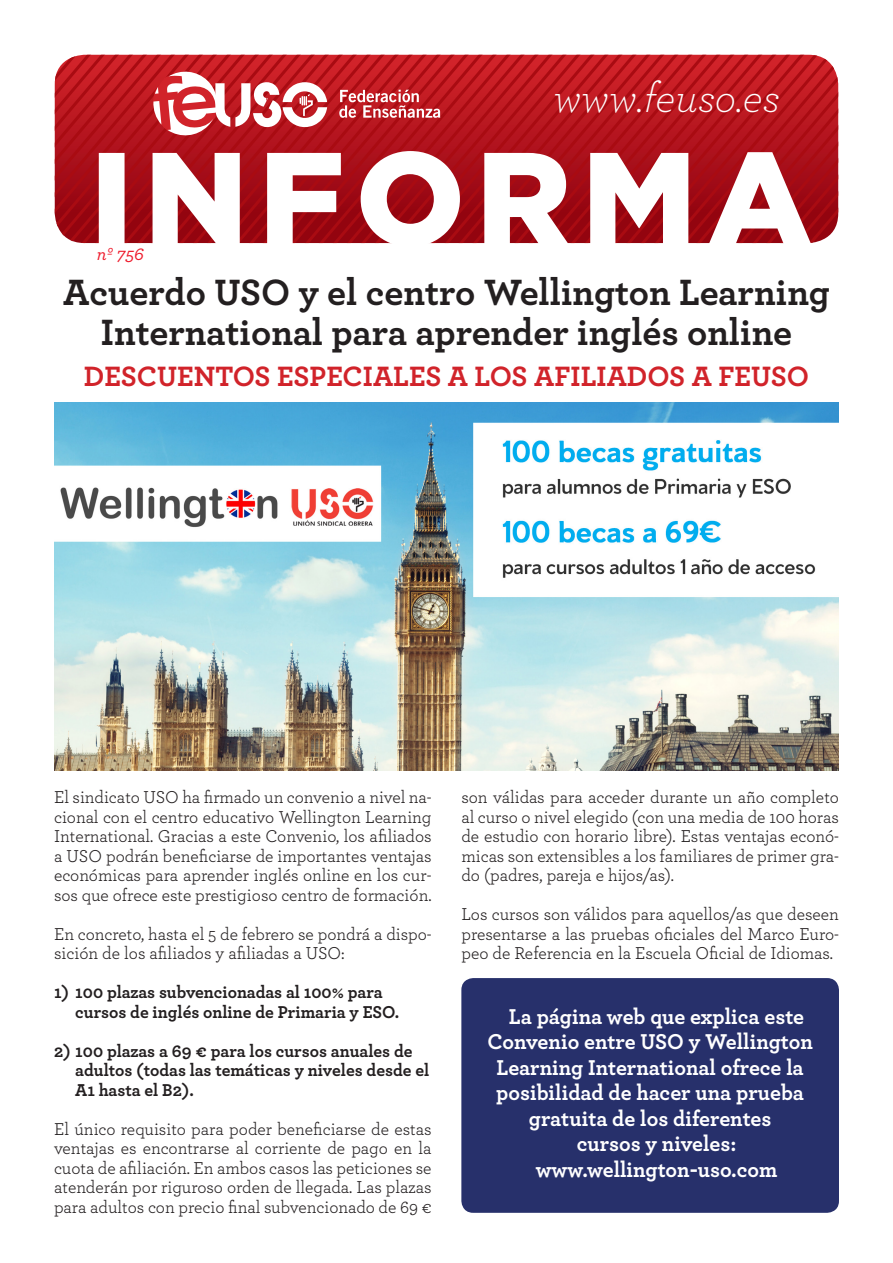
<style>
.page{position:relative;width:893px;height:1263px;background:#fff}
.page>*{position:absolute;margin:0;border:0;box-sizing:border-box;transform-origin:0 0}
.t1{font:italic 300 43.2px "Archer Pro";color:#fff}
.t2{font:700 38.4px/40.5px "Archer Pro";color:#231f20;text-align:center}
.t3{font:700 29.4px "Archer Pro";color:#d1232a}
.Normal__Web{font:700 22.5px/25.5px "Archer Pro";color:#fff;text-align:center}
.t4{font:italic 500 18.15px "Archer Pro";color:#ee1b2c}
.Normal__Web-2{font:18px/19.5px "Archer Pro";color:#231f20;text-align:justify}
.Normal__Web-3{font:700 18px/19.5px "Archer Pro";color:#231f20}
</style>
<div class="page">
<div style="left:461px;top:978px;width:378px;height:235px;background:#27306b;border-radius:12px"></div>
<svg style="left:124px;top:243px;width:660px;height:1px"></svg>
<svg style="left:55px;top:55px;width:783px;height:188px"></svg>
<img style="left:54px;top:403px;width:785px;height:368px">
<p class="t4" style="left:97px;top:241px;width:48px">nº 756</p>
<p class="t1" style="left:554px;top:68px;width:228px">www.feuso.es</p>
<p class="t2" style="left:63px;top:269px;width:768px">Acuerdo USO y el centro Wellington Learning<br>International para aprender inglés online</p>
<p class="t3" style="left:84px;top:353px;width:727px">DESCUENTOS ESPECIALES A LOS AFILIADOS A FEUSO</p>
<p class="Normal__Web-2" style="left:54px;top:787px;width:379px">El sindicato USO ha firmado un convenio a nivel na&shy;cional con el centro educativo Wellington Learning International. Gracias a este Convenio, los afiliados a USO podrán beneficiarse de importantes ventajas económicas para aprender inglés online en los cur&shy;sos que ofrece este prestigioso centro de formación.</p>
<p class="Normal__Web-2" style="left:54px;top:923px;width:379px">En concreto, hasta el 5 de febrero se pondrá a dispo&shy;sición de los afiliados y afiliadas a USO:</p>
<p class="Normal__Web-3" style="left:75px;top:981px;width:326px;text-indent:-21px">1) 100 plazas subvencionadas al 100% para cursos de inglés online de Primaria y ESO.</p>
<p class="Normal__Web-3" style="left:75px;top:1040px;width:356px;text-indent:-21px">2) 100 plazas a 69 € para los cursos anuales de adultos (todas las temáticas y niveles desde el<br>A1 hasta el B2).</p>
<p class="Normal__Web-2" style="left:54px;top:1118px;width:379px">El único requisito para poder beneficiarse de estas ventajas es encontrarse al corriente de pago en la cuota de afiliación. En ambos casos las peticiones se atenderán por riguroso orden de llegada. Las plazas para adultos con precio final subvencionado de 69 €</p>
<p class="Normal__Web-2" style="left:461px;top:787px;width:379px">son válidas para acceder durante un año completo al curso o nivel elegido (con una media de 100 horas de estudio con horario libre). Estas ventajas econó&shy;micas son extensibles a los familiares de primer gra&shy;do (padres, pareja e hijos/as).</p>
<p class="Normal__Web-2" style="left:461px;top:904px;width:379px">Los cursos son válidos para aquellos/as que deseen presentarse a las pruebas oficiales del Marco Euro&shy;peo de Referencia en la Escuela Oficial de Idiomas.</p>
<p class="Normal__Web" style="left:487px;top:1002px;width:327px">La página web que explica este<br>Convenio entre USO y Wellington<br>Learning International ofrece la posibilidad de hacer una prueba gratuita de los diferentes</p>
<p class="Normal__Web" style="left:577px;top:1129px;width:161px">cursos y niveles:</p>
<p class="Normal__Web" style="left:536px;top:1155px;width:243px">www.wellington-uso.com</p>
</div>
